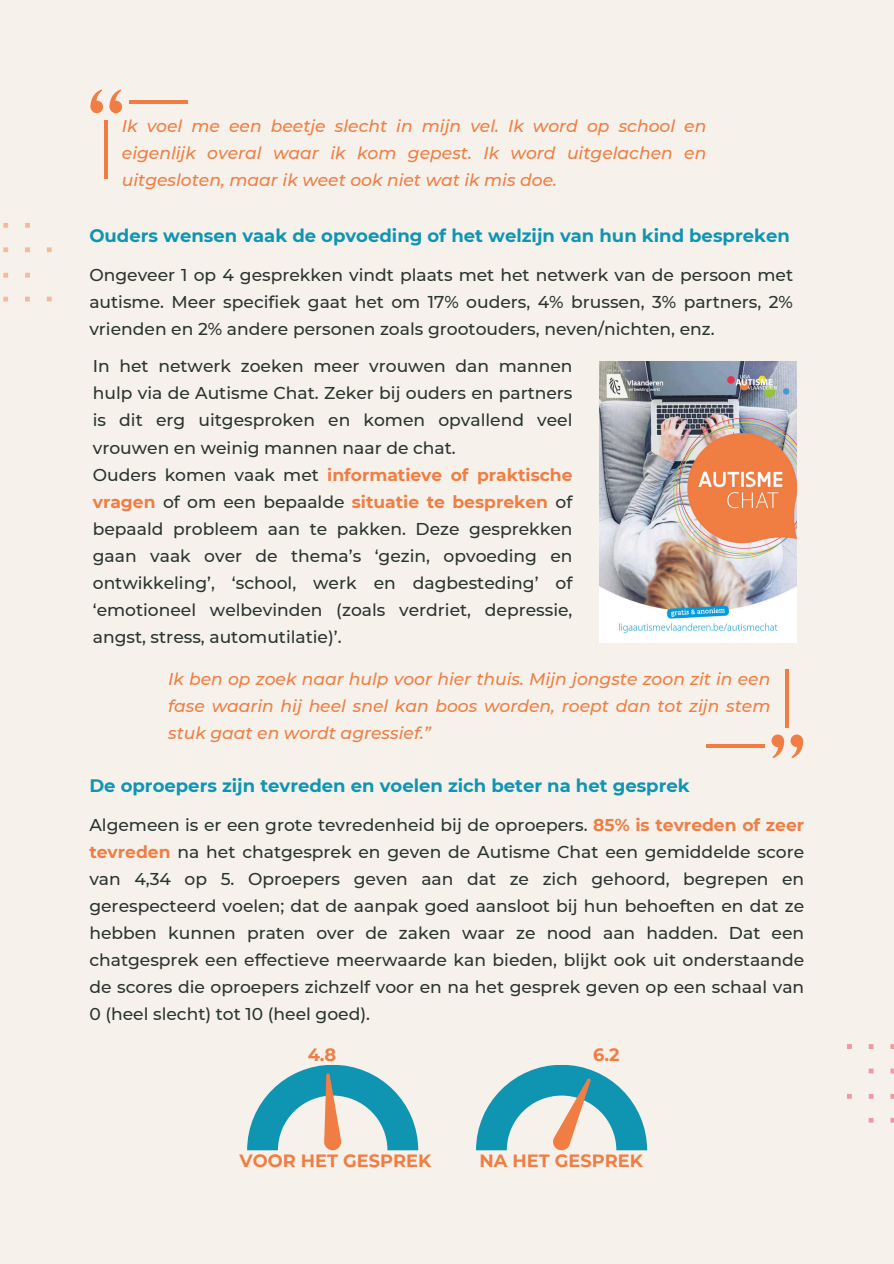
<style>
.page{position:relative;width:894px;height:1264px;background:#fff}
.page>*{position:absolute;margin:0;border:0;box-sizing:border-box;transform-origin:0 0}
.t1{font:700 18px "Montserrat";color:#0f95b2}
.t2{font:700 17.7px "Montserrat";color:#f07e44}
.t3{font:500 17.1px/27px "Montserrat";color:#2b342f;text-align:justify}
.t4{font:italic 500 17.1px/27px "Montserrat";color:#f07e44;text-align:justify}
.s1{font-weight:700;color:#f07e44}
</style>
<div class="page">
<div style="left:0;top:0;width:893px;height:1263px;background:#f6f2eb"></div>
<svg style="left:3px;top:223px;width:48px;height:78px"></svg>
<svg style="left:847px;top:1044px;width:46px;height:78px"></svg>
<svg style="left:109px;top:101px;width:13px;height:12px"></svg>
<svg style="left:109px;top:89px;width:12px;height:22px"></svg>
<svg style="left:90px;top:101px;width:13px;height:12px"></svg>
<svg style="left:90px;top:89px;width:12px;height:22px"></svg>
<hr style="left:105px;top:120px;width:3px;height:58px;background:#f07e44">
<hr style="left:129px;top:100px;width:58px;height:3px;background:#f07e44">
<svg style="left:771px;top:736px;width:33px;height:22px"></svg>
<hr style="left:785px;top:669px;width:3px;height:58px;background:#f07e44">
<hr style="left:706px;top:744px;width:58px;height:3px;background:#f07e44">
<svg style="left:247px;top:1065px;width:171px;height:85px"></svg>
<svg style="left:476px;top:1065px;width:171px;height:85px"></svg>
<img style="left:599px;top:362px;width:197px;height:280px">
<p class="t4" style="left:122px;top:112px;width:586px">Ik voel me een beetje slecht in mijn vel. Ik word op school en eigenlijk overal waar ik kom gepest. Ik word uitgelachen en uitgesloten, maar ik weet ook niet wat ik mis doe.</p>
<p class="t1" style="left:89px;top:224px;width:701px">Ouders wensen vaak de opvoeding of het welzijn van hun kind bespreken</p>
<p class="t3" style="left:89px;top:261px;width:705px">Ongeveer 1 op 4 gesprekken vindt plaats met het netwerk van de persoon met autisme. Meer specifiek gaat het om 17% ouders, 4% brussen, 3% partners, 2% vrienden en 2% andere personen zoals grootouders, neven/nichten, enz.</p>
<p class="t3" style="left:93px;top:353px;width:481px">In het netwerk zoeken meer vrouwen dan mannen hulp via de Autisme Chat. Zeker bij ouders en partners is dit erg uitgesproken en komen opvallend veel vrouwen en weinig mannen naar de chat.</p>
<p class="t3" style="left:93px;top:461px;width:481px">Ouders komen vaak met <span class="s1">informatieve of praktische vragen</span> of om een bepaalde <span class="s1">situatie te bespreken</span> of bepaald probleem aan te pakken. Deze gesprekken gaan vaak over de thema’s ‘gezin, opvoeding en ontwikkeling’, ‘school, werk en dagbesteding’ of ‘emotioneel welbevinden (zoals verdriet, depressie, angst, stress, automutilatie)’.</p>
<p class="t4" style="left:168px;top:665px;width:603px">Ik ben op zoek naar hulp voor hier thuis. Mijn jongste zoon zit in een fase waarin hij heel snel kan boos worden, roept dan tot zijn stem stuk gaat en wordt agressief.”</p>
<p class="t1" style="left:89px;top:774px;width:601px">De oproepers zijn tevreden en voelen zich beter na het gesprek</p>
<p class="t3" style="left:89px;top:811px;width:716px">Algemeen is er een grote tevredenheid bij de oproepers. <span class="s1">85% is tevreden of zeer tevreden</span> na het chatgesprek en geven de Autisme Chat een gemiddelde score van 4,34 op 5. Oproepers geven aan dat ze zich gehoord, begrepen en gerespecteerd voelen; dat de aanpak goed aansloot bij hun behoeften en dat ze hebben kunnen praten over de zaken waar ze nood aan hadden. Dat een chatgesprek een effectieve meerwaarde kan bieden, blijkt ook uit onderstaande de scores die oproepers zichzelf voor en na het gesprek geven op een schaal van 0 (heel slecht) tot 10 (heel goed).</p>
<p class="t2" style="left:307px;top:1043px;width:30px">4.8</p>
<p class="t2" style="left:593px;top:1043px;width:28px">6.2</p>
<p class="t2" style="left:239px;top:1149px;width:193px">VOOR HET GESPREK</p>
<p class="t2" style="left:479px;top:1149px;width:165px">NA HET GESPREK</p>
</div>
